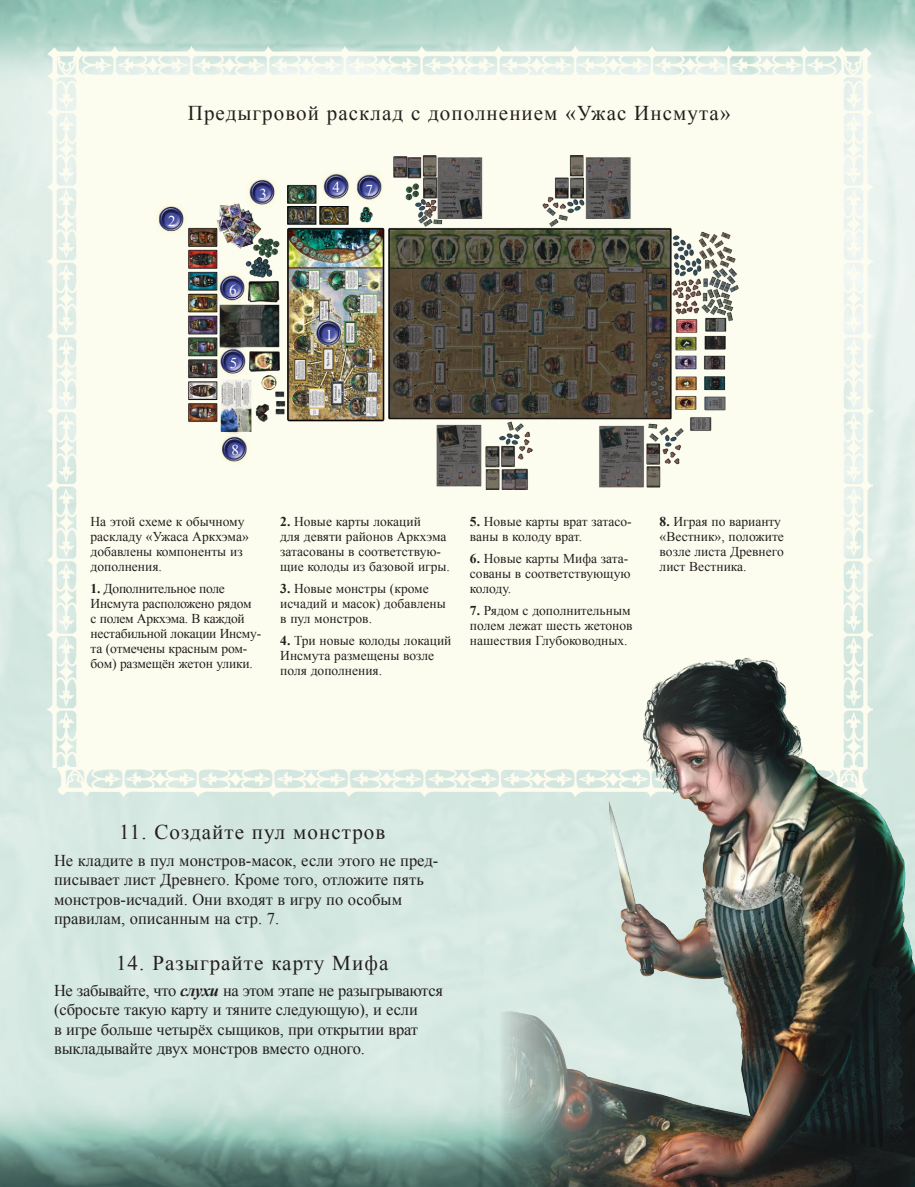
<style>
.page{position:relative;width:915px;height:1187px;background:#fff}
.page>*{position:absolute;margin:0;border:0;box-sizing:border-box;transform-origin:0 0}
.t1{font:21px "Times New Roman";letter-spacing:.05em;color:#241f1f}
.t2{font:16.5px/19.5px "Times New Roman";letter-spacing:-.01em;color:#241f1f}
.t3{font:15px "Times New Roman";color:#fff}
.t4{font:13.5px/15px "Times New Roman";color:#241f1f}
.t5{font:13.5px/15px "Times New Roman";letter-spacing:-.02em;color:#241f1f}
.s1{font-weight:700}
.s2{font-weight:700;font-style:italic}
</style>
<div class="page">
<img style="left:0;top:0;width:914px;height:1186px">
<img style="left:48px;top:46px;width:824px;height:721px">
<img style="left:133px;top:156px;width:655px;height:334px">
<img style="left:50px;top:767px;width:450px;height:34px">
<img style="left:500px;top:654px;width:414px;height:532px">
<h1 class="t1" style="left:188px;top:98px;width:544px">Предыгровой расклад с дополнением «Ужас Инсмута»</h1>
<p class="t3" style="left:168px;top:210px;width:9px">2</p>
<p class="t3" style="left:259px;top:183px;width:9px">3</p>
<p class="t3" style="left:229px;top:280px;width:9px">6</p>
<p class="t3" style="left:229px;top:353px;width:9px">5</p>
<p class="t3" style="left:332px;top:177px;width:9px">4</p>
<p class="t3" style="left:365px;top:179px;width:9px">7</p>
<p class="t3" style="left:325px;top:324px;width:9px">1</p>
<p class="t3" style="left:231px;top:440px;width:9px">8</p>
<p class="t4" style="left:90px;top:514px;width:160px">На этой схеме к обычному раскладу «Ужаса Аркхэма» добавлены компоненты из дополнения.</p>
<p class="t5" style="left:90px;top:580px;width:172px"><span class="s1">1.</span> Дополнительное поле<br>Инсмута расположено рядом<br>с полем Аркхэма. В каждой нестабильной локации Инсму&shy;та (отмечены красным ром&shy;бом) размещён жетон улики.</p>
<p class="t4" style="left:280px;top:514px;width:171px"><span class="s1">2.</span> Новые карты локаций<br>для девяти районов Аркхэма затасованы в соответствую&shy;щие колоды из базовой игры.</p>
<p class="t4" style="left:280px;top:580px;width:167px"><span class="s1">3.</span> Новые монстры (кроме исчадий и масок) добавлены в пул монстров.</p>
<p class="t4" style="left:280px;top:632px;width:173px"><span class="s1">4.</span> Три новые колоды локаций<br>Инсмута размещены возле поля дополнения.</p>
<p class="t4" style="left:470px;top:514px;width:163px"><span class="s1">5.</span> Новые карты врат затасо&shy;ваны в колоду врат.</p>
<p class="t4" style="left:470px;top:550px;width:162px"><span class="s1">6.</span> Новые карты Мифа зата&shy;сованы в соответствующую колоду.</p>
<p class="t4" style="left:470px;top:602px;width:164px"><span class="s1">7.</span> Рядом с дополнительным полем лежат шесть жетонов нашествия Глубоководных.</p>
<p class="t4" style="left:659px;top:514px;width:126px"><span class="s1">8.</span> Играя по варианту «Вестник», положите возле листа Древнего лист Вестника.</p>
<h1 class="t1" style="left:119px;top:818px;width:268px">11. Создайте пул монстров</h1>
<p class="t2" style="left:54px;top:850px;width:385px">Не кладите в пул монстров-масок, если этого не пред&shy;писывает лист Древнего. Кроме того, отложите пять монстров-исчадий. Они входят в игру по особым правилам, описанным на стр. 7.</p>
<h1 class="t1" style="left:116px;top:948px;width:274px">14. Разыграйте карту Мифа</h1>
<p class="t2" style="left:54px;top:980px;width:390px">Не забывайте, что <span class="s2">слухи</span> на этом этапе не разыгрываются (сбросьте такую карту и тяните следующую), и если<br>в игре больше четырёх сыщиков, при открытии врат выкладывайте двух монстров вместо одного.</p>
</div>
